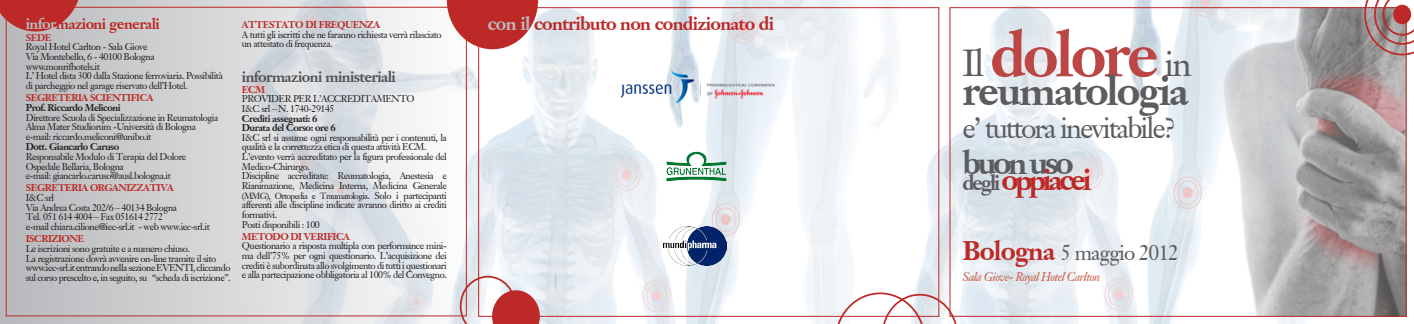
<style>
.page{position:relative;width:1414px;height:324px;background:#fff}
.page>*{position:absolute;margin:0;border:0;box-sizing:border-box;transform-origin:0 0}
.t1{font:700 62.12px "Janson S Si";letter-spacing:-.05em;color:#bb4644}
.t2{font:700 41.12px "Janson S Si";letter-spacing:-.05em;color:#5c5c5f}
.t3{font:700 32.38px "Janson S Si";letter-spacing:-.11em;color:#5c5c5f}
.t4{font:700 29.75px "Janson S Si";letter-spacing:-.11em;color:#bc2926}
.t5{font:28.88px "Janson S Si";letter-spacing:-.07em;color:#5c5c5f}
.t6{font:21px "Janson S Si";letter-spacing:-.05em;color:#5c5c5f}
.t7{font:700 18.38px "Janson S Si";letter-spacing:-.04em;color:#bc2926}
.t8{font:700 14.88px "Janson S Si";letter-spacing:-.04em;color:#535355}
.t9{font:700 14.88px "Janson S Si";letter-spacing:-.04em;color:#bc2926}
.t10{font:italic 12.25px "Janson S Si";letter-spacing:-.05em;color:#c85b44}
.t11{font:9.62px/9.6px "Janson S Si";letter-spacing:-.05em;color:#231f20}
.t12{font:700 9.62px "Janson S Si";letter-spacing:-.05em;color:#bc2926}
.t13{font:700 9.62px "Janson S Si";letter-spacing:-.05em;color:#231f20}
.t14{font:8.75px "Janson S Si";letter-spacing:-.07em;color:#231f20}
.s1{color:#b8b9bc}
.s2{font-size:9.62px}
.s3{font-weight:400;font-size:36.75px;color:#5c5c5f}
.s4{font-weight:400;font-size:35px;color:#5c5c5f}
.s5{font-size:21px;color:#5c5c5f}
.s6{font-weight:700;font-size:26.25px;color:#bc2926}
</style>
<div class="page">
<img style="left:1192px;top:0;width:201px;height:324px">
<img style="left:730px;top:0;width:167px;height:324px">
<img style="left:915px;top:0;width:277px;height:324px">
<img style="left:559px;top:0;width:171px;height:324px">
<img style="left:1085px;top:9px;width:319px;height:305px">
<svg style="left:1364px;top:0;width:50px;height:55px"></svg>
<div style="left:949px;top:7px;width:457px;height:309px;border:1px solid #bc2926"></div>
<div style="left:0;top:0;width:472px;height:324px;background:#c2c3c5"></div>
<img style="left:142px;top:0;width:417px;height:324px">
<svg style="left:0;top:0;width:81px;height:31px"></svg>
<svg style="left:460px;top:276px;width:80px;height:48px"></svg>
<svg style="left:834px;top:292px;width:124px;height:32px"></svg>
<svg style="left:447px;top:0;width:91px;height:49px"></svg>
<div style="left:478px;top:7px;width:461px;height:309px;border:1px solid #bc2926"></div>
<img style="left:621px;top:72px;width:155px;height:31px">
<img style="left:664px;top:145px;width:64px;height:44px">
<img style="left:664px;top:226px;width:62px;height:39px">
<p class="t9" style="left:26px;top:14px;width:136px"><span class="s1">infor</span>mazioni generali</p>
<p class="t12" style="left:26px;top:31px;width:27px">SEDE</p>
<p class="t11" style="left:26px;top:42px;width:123px">Royal Hotel Carlton - Sala Giove</p>
<p class="t11" style="left:26px;top:52px;width:130px">Via Montebello, 6 - 40100 Bologna</p>
<p class="t11" style="left:26px;top:61px;width:76px">www.monrifhotels.it</p>
<p class="t11" style="left:26px;top:71px;width:199px">L’ Hotel dista 300 dalla Stazione ferroviaria. Possibilità di parcheggio nel garage riservato dell’Hotel.</p>
<p class="t12" style="left:26px;top:92px;width:129px">SEGRETERIA SCIENTIFICA</p>
<p class="t13" style="left:26px;top:101px;width:96px">Prof. Riccardo Meliconi</p>
<p class="t11" style="left:26px;top:112px;width:194px">Direttore Scuola di Specializzazione in Reumatologia</p>
<p class="t11" style="left:26px;top:122px;width:172px">Alma Mater Studiorum -Università di Bologna</p>
<p class="t11" style="left:26px;top:131px;width:127px">e-mail: riccardo.meliconi@unibo.it</p>
<p class="t13" style="left:26px;top:141px;width:95px">Dott. Giancarlo Caruso</p>
<p class="t11" style="left:26px;top:152px;width:162px">Responsabile Modulo di Terapia del Dolore</p>
<p class="t11" style="left:26px;top:161px;width:100px">Ospedale Bellaria, Bologna</p>
<p class="t11" style="left:26px;top:171px;width:147px">e-mail: giancarlo.caruso@ausl.bologna.it</p>
<p class="t12" style="left:26px;top:182px;width:150px">SEGRETERIA ORGANIZZATIVA</p>
<p class="t11" style="left:26px;top:193px;width:30px">I&amp;C srl</p>
<p class="t11" style="left:26px;top:202px;width:153px">Via Andrea Costa 202/6 – 40134 Bologna</p>
<p class="t11" style="left:26px;top:212px;width:139px">Tel. 051 614 4004 – Fax 051614 2772</p>
<p class="t11" style="left:26px;top:222px;width:186px">e-mail chiara.cilione@iec-srl.it - web www.iec-srl.it</p>
<p class="t12" style="left:26px;top:232px;width:60px">ISCRIZIONE</p>
<p class="t11" style="left:26px;top:243px;width:166px">Le iscrizioni sono gratuite e a numero chiuso.</p>
<p class="t11" style="left:26px;top:253px;width:192px">La registrazione dovrà avvenire on-line tramite il sito</p>
<p class="t11" style="left:26px;top:263px;width:206px">www.iec-srl.it entrando nella sezione EVENTI, cliccando sul corso prescelto e, in seguito, su “scheda di iscrizione”.</p>
<p class="t12" style="left:242px;top:18px;width:140px">ATTESTATO DI FREQUENZA</p>
<p class="t11" style="left:242px;top:29px;width:201px">A tutti gli iscritti che ne faranno richiesta verrà rilasciato un attestato di frequenza.</p>
<p class="t8" style="left:242px;top:67px;width:156px">informazioni ministeriali</p>
<p class="t12" style="left:242px;top:83px;width:25px">ECM</p>
<p class="t11" style="left:242px;top:94px;width:174px">PROVIDER PER L’ACCREDITAMENTO</p>
<p class="t11" style="left:242px;top:104px;width:94px">I&amp;C srl – N. 1740-29145</p>
<p class="t13" style="left:242px;top:112px;width:77px">Crediti assegnati: 6</p>
<p class="t13" style="left:242px;top:121px;width:95px">Durata del Corso: ore 6</p>
<p class="t11" style="left:242px;top:132px;width:206px">I&amp;C srl si assume ogni responsabilità per i contenuti, la qualità e la correttezza etica di questa attività ECM.</p>
<p class="t11" style="left:242px;top:152px;width:206px">L’evento verrà accreditato per la figura professionale del<br>Medico-Chirurgo.</p>
<p class="t11" style="left:242px;top:171px;width:206px">Discipline accreditate: Reumatologia, Anestesia e<br>Rianimazione, Medicina Interna, Medicina Generale</p>
<p class="t14" style="left:242px;top:190px;width:206px">(MMG), Ortopedia e Traumatologia<span class="s2">. Solo i partecipanti</span></p>
<p class="t11" style="left:242px;top:200px;width:206px">afferenti alle discipline indicate avranno diritto ai crediti formativi.</p>
<p class="t11" style="left:242px;top:219px;width:80px">Posti disponibili : 100</p>
<p class="t12" style="left:242px;top:230px;width:110px">METODO DI VERIFICA</p>
<p class="t11" style="left:242px;top:241px;width:206px;text-align:justify">Questionario a risposta multipla con performance mini&shy;ma dell’75% per ogni questionario. L’acquisizione dei crediti è subordinata allo svolgimento di tutti i questionari e alla partecipazione obbligatoria al 100% del Convegno.</p>
<p class="t7" style="left:488px;top:12px;width:288px"><span class="s1">con il</span> contributo non condizionato di</p>
<p class="t1" style="left:962px;top:14px;width:231px"><span class="s3">Il</span> dolore <span class="s4">in</span></p>
<p class="t2" style="left:962px;top:64px;width:228px">reumatologia</p>
<p class="t5" style="left:962px;top:109px;width:215px">e’ tuttora inevitabile?</p>
<p class="t3" style="left:962px;top:142px;width:113px">buon uso</p>
<p class="t4" style="left:962px;top:160px;width:131px"><span class="s5">degli</span>oppiacei</p>
<p class="t6" style="left:962px;top:238px;width:218px"><span class="s6">Bologna</span> 5 maggio 2012</p>
<p class="t10" style="left:962px;top:268px;width:139px">Sala Giove- Royal Hotel Carlton</p>
</div>
